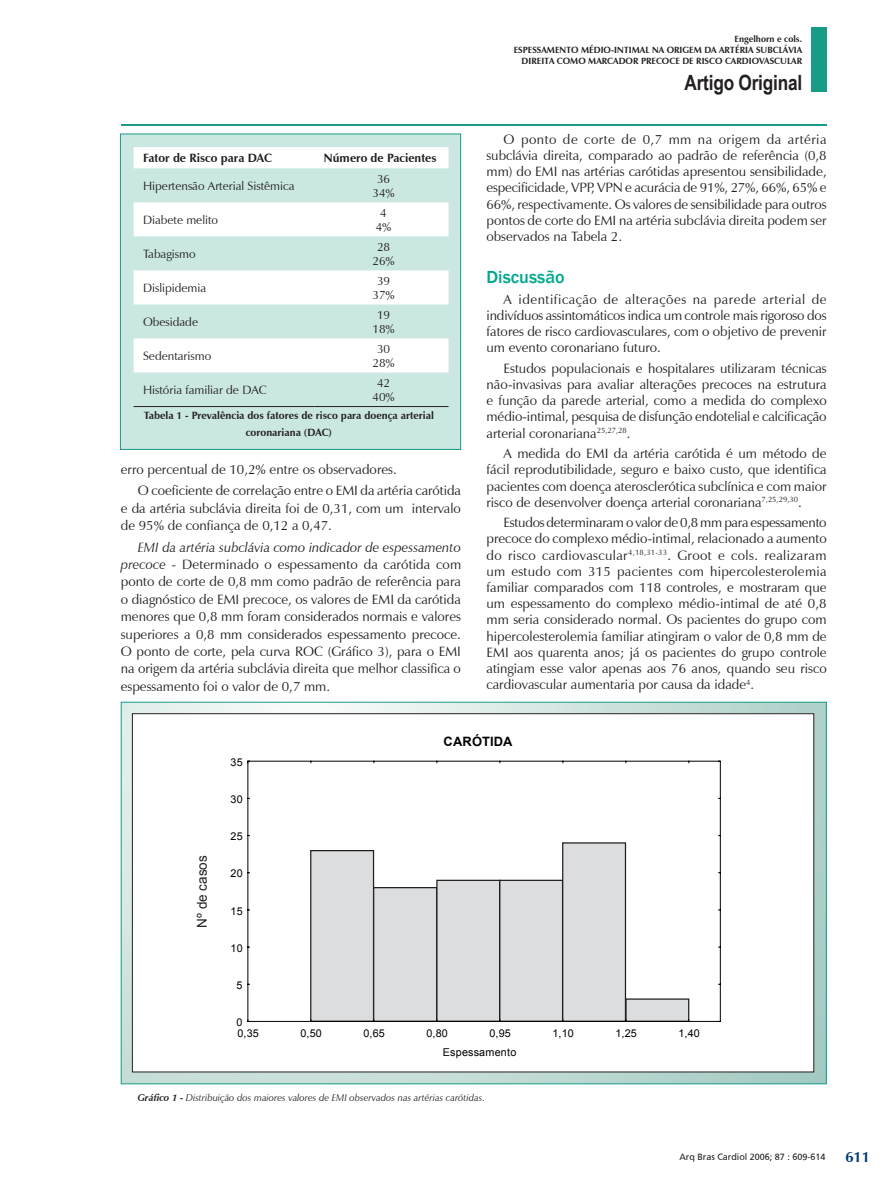
<style>
.page{position:relative;width:888px;height:1186px;background:#fff}
.page>*{position:absolute;margin:0;border:0;box-sizing:border-box;transform-origin:0 0}
.t1{font:700 21px "Arial Narrow";letter-spacing:-.01em;color:#231f20}
.t2{font:500 18px "Franklin Gothic";color:#00a78e}
.t3{font:700 15px "Zapf Humanist 601 BT";color:#013775}
.t4{font:13.5px/16.2px "Zapf Humanist 601 BT";color:#231f20;text-align:justify}
.t5{font:13.5px "Arial";color:#231f20}
.t6{font:italic 13.5px "Zapf Humanist 601 BT";color:#231f20}
.t7{font:700 12.9px "Arial";letter-spacing:.01em;color:#000}
.t8{font:12px/14.4px "Zapf Humanist 601 BT";color:#231f20;text-align:center}
.t9{font:700 12px "Zapf Humanist 601 BT";color:#231f20}
.t10{font:10.8px "Arial";letter-spacing:.015em;color:#000}
.t11{font:700 10.5px/16.8px "Zapf Humanist 601 BT";color:#231f20;text-align:center}
.t12{font:italic 9.75px "Zapf Humanist 601 BT";color:#231f20}
.t13{font:700 9px "Zapf Humanist 601 BT";color:#231f20}
.t14{font:9px "Frutiger";color:#231f20}
.s1{font-style:italic}
.s2{font-weight:700}
</style>
<div class="page">
<hr style="left:121px;top:124px;width:706px;height:2px;background:#189c88">
<div style="left:811px;top:27px;width:16px;height:65px;background:#189c88"></div>
<div style="left:120px;top:134px;width:341px;height:315px;background:#cae7e2"></div>
<svg style="left:134px;top:147px;width:315px;height:225px;fill:#fff"></svg>
<hr style="left:134px;top:406px;width:180px;height:1px;background:#231f20">
<hr style="left:314px;top:406px;width:135px;height:1px;background:#231f20">
<div style="left:120px;top:134px;width:341px;height:316px;border:1px solid #189c88"></div>
<svg style="left:123px;top:704px;width:702px;height:378px"></svg>
<div style="left:132px;top:713px;width:682px;height:359px;background:#fff"></div>
<div style="left:311px;top:850px;width:62px;height:171px;background:#dcdddf"></div>
<div style="left:310px;top:850px;width:64px;height:172px;border:1px solid #231f20"></div>
<div style="left:374px;top:887px;width:63px;height:134px;background:#dcdddf"></div>
<div style="left:373px;top:887px;width:64px;height:135px;border:1px solid #231f20"></div>
<div style="left:437px;top:880px;width:63px;height:141px;background:#dcdddf"></div>
<div style="left:436px;top:879px;width:64px;height:143px;border:1px solid #231f20"></div>
<div style="left:500px;top:880px;width:63px;height:141px;background:#dcdddf"></div>
<div style="left:499px;top:879px;width:64px;height:143px;border:1px solid #231f20"></div>
<div style="left:563px;top:843px;width:62px;height:178px;background:#dcdddf"></div>
<div style="left:562px;top:842px;width:64px;height:180px;border:1px solid #231f20"></div>
<div style="left:626px;top:999px;width:63px;height:22px;background:#dcdddf"></div>
<div style="left:625px;top:998px;width:64px;height:24px;border:1px solid #231f20"></div>
<hr style="left:248px;top:761px;width:472px;height:1px;background:#000">
<hr style="left:720px;top:761px;width:1px;height:260px;background:#000">
<hr style="left:247px;top:761px;width:1px;height:260px;background:#000">
<hr style="left:248px;top:1021px;width:472px;height:1px;background:#000">
<p class="t13" style="left:735px;top:33px;width:69px">Engelhorn e cols.</p>
<p class="t13" style="left:514px;top:44px;width:11px">Espessamento</p>
<p class="t13" style="left:581px;top:44px;width:20px">Médio</p>
<p class="t13" style="left:611px;top:44px;width:13px">-Intimal</p>
<p class="t13" style="left:652px;top:44px;width:29px">na Origem</p>
<p class="t13" style="left:704px;top:44px;width:41px">da Artéria</p>
<p class="t13" style="left:756px;top:44px;width:39px">Subclávia</p>
<p class="t13" style="left:522px;top:55px;width:13px">Direita</p>
<p class="t13" style="left:557px;top:55px;width:9px">como</p>
<p class="t13" style="left:588px;top:55px;width:16px">Marcador</p>
<p class="t13" style="left:641px;top:55px;width:12px">Precoce</p>
<p class="t13" style="left:682px;top:55px;width:26px">de Risco</p>
<p class="t13" style="left:725px;top:55px;width:13px">Cardiovasc</p>
<p class="t13" style="left:780px;top:55px;width:13px">ular</p>
<p class="t9" style="left:143px;top:151px;width:130px">Fator de Risco para DAC</p>
<p class="t9" style="left:324px;top:151px;width:114px">Número de Pacientes</p>
<p class="t8" style="left:143px;top:179px;width:153px">Hipertensão Arterial Sistêmica</p>
<p class="t8" style="left:372px;top:171px;width:24px">36<br>34%</p>
<p class="t8" style="left:143px;top:213px;width:77px">Diabete melito</p>
<p class="t8" style="left:376px;top:205px;width:17px">4<br>4%</p>
<p class="t8" style="left:143px;top:247px;width:54px">Tabagismo</p>
<p class="t8" style="left:372px;top:239px;width:24px">28<br>26%</p>
<p class="t8" style="left:143px;top:281px;width:65px">Dislipidemia</p>
<p class="t8" style="left:372px;top:273px;width:24px">39<br>37%</p>
<p class="t8" style="left:143px;top:315px;width:57px">Obesidade</p>
<p class="t8" style="left:372px;top:307px;width:24px">19<br>18%</p>
<p class="t8" style="left:143px;top:349px;width:70px">Sedentarismo</p>
<p class="t8" style="left:372px;top:341px;width:24px">30<br>28%</p>
<p class="t8" style="left:143px;top:383px;width:125px">História familiar de DAC</p>
<p class="t8" style="left:372px;top:375px;width:24px">42<br>40%</p>
<p class="t11" style="left:144px;top:407px;width:291px">Tabela 1 - Prevalência dos fatores de risco para doença arterial coronariana (DAC)</p>
<p class="t4" style="left:138px;top:458px;width:325px;line-height:21.6px;text-indent:-17px">erro percentual de 10,2% entre os observadores.<br>O coeficiente de correlação entre o EMI da artéria carótida</p>
<p class="t4" style="left:121px;top:499px;width:342px;line-height:17.4px">e da artéria subclávia direita foi de 0,31, com um intervalo de 95% de confiança de 0,12 a 0,47.</p>
<p class="t6" style="left:138px;top:539px;width:8px">emi</p>
<p class="t4" style="left:121px;top:538px;width:342px;line-height:17.4px;text-indent:42px"><span class="s1">da artéria subclávia como indicador de espessamento precoce -</span> Determinado o espessamento da carótida com ponto de corte de 0,8 mm como padrão de referência para o diagnóstico de EMI precoce, os valores de EMI da carótida menores que 0,8 mm foram considerados normais e valores superiores a 0,8 mm considerados espessamento precoce.<br>O ponto de corte, pela curva ROC (Gráfico 3), para o EMI na origem da artéria subclávia direita que melhor classifica o espessamento foi o valor de 0,7 mm.</p>
<h1 class="t1" style="left:684px;top:66px;width:119px">Artigo Original</h1>
<p class="t4" style="left:486px;top:131px;width:342px;text-indent:17px">O ponto de corte de 0,7 mm na origem da artéria subclávia direita, comparado ao padrão de referência (0,8 mm) do EMI nas artérias carótidas apresentou sensibilidade, especificidade, VPP, VPN e acurácia de 91%, 27%, 66%, 65% e 66%, respectivamente. Os valores de sensibilidade para outros pontos de corte do EMI na artéria subclávia direita podem ser observados na Tabela 2.</p>
<h2 class="t2" style="left:486px;top:266px;width:80px">Discussão</h2>
<p class="t4" style="left:486px;top:291px;width:342px;text-indent:17px">A identificação de alterações na parede arterial de indivíduos assintomáticos indica um controle mais rigoroso dos fatores de risco cardiovasculares, com o objetivo de prevenir um evento coronariano futuro.</p>
<p class="t4" style="left:486px;top:360px;width:342px;text-indent:17px">Estudos populacionais e hospitalares utilizaram técnicas não-invasivas para avaliar alterações precoces na estrutura e função da parede arterial, como a medida do complexo médio-intimal, pesquisa de disfunção endotelial e calcificação arterial coronariana<sup>25,27,28</sup>.</p>
<p class="t4" style="left:486px;top:445px;width:342px;text-indent:17px">A medida do EMI da artéria carótida é um método de fácil reprodutibilidade, seguro e baixo custo, que identifica pacientes com doença aterosclerótica subclínica e com maior risco de desenvolver doença arterial coronariana<sup>7,25,29,30</sup>.</p>
<p class="t4" style="left:486px;top:514px;width:342px;text-indent:17px">Estudos determinaram o valor de 0,8 mm para espessamento precoce do complexo médio-intimal, relacionado a aumento do risco cardiovascular<sup>4,18,31-33</sup>. Groot e cols. realizaram um estudo com 315 pacientes com hipercolesterolemia familiar comparados com 118 controles, e mostraram que um espessamento do complexo médio-intimal de até 0,8 mm seria considerado normal. Os pacientes do grupo com hipercolesterolemia familiar atingiram o valor de 0,8 mm de EMI aos quarenta anos; já os pacientes do grupo controle atingiam esse valor apenas aos 76 anos, quando seu risco cardiovascular aumentaria por causa da idade<sup>4</sup>.</p>
<p class="t5" style="left:193px;top:927px;width:74px;rotate:-90deg">Nº de casos</p>
<p class="t10" style="left:198px;top:923px;width:59px;rotate:-90deg">Nº de casos</p>
<p class="t10" style="left:231px;top:755px;width:14px">35</p>
<p class="t10" style="left:231px;top:792px;width:14px">30</p>
<p class="t10" style="left:231px;top:829px;width:14px">25</p>
<p class="t10" style="left:231px;top:866px;width:14px">20</p>
<p class="t10" style="left:231px;top:903px;width:14px">15</p>
<p class="t10" style="left:231px;top:941px;width:14px">10</p>
<p class="t10" style="left:237px;top:978px;width:7px">5</p>
<p class="t10" style="left:237px;top:1015px;width:7px">0</p>
<p class="t7" style="left:444px;top:733px;width:71px">CARóTIDA</p>
<p class="t10" style="left:237px;top:1026px;width:23px">0,35</p>
<p class="t10" style="left:300px;top:1026px;width:23px">0,50</p>
<p class="t10" style="left:363px;top:1026px;width:23px">0,65</p>
<p class="t10" style="left:426px;top:1026px;width:23px">0,80</p>
<p class="t10" style="left:489px;top:1026px;width:23px">0,95</p>
<p class="t10" style="left:552px;top:1026px;width:23px">1,10</p>
<p class="t10" style="left:615px;top:1026px;width:23px">1,25</p>
<p class="t10" style="left:678px;top:1026px;width:23px">1,40</p>
<p class="t10" style="left:443px;top:1045px;width:75px">Espessamento</p>
<p class="t12" style="left:138px;top:1092px;width:349px"><span class="s2">Gráfico 1 -</span> Distribuição dos maiores valores de EMI observados nas artérias carótidas.</p>
<p class="t14" style="left:679px;top:1152px;width:148px">Arq Bras Cardiol 2006; 87 : 609-614</p>
<p class="t3" style="left:845px;top:1147px;width:26px">611</p>
</div>
